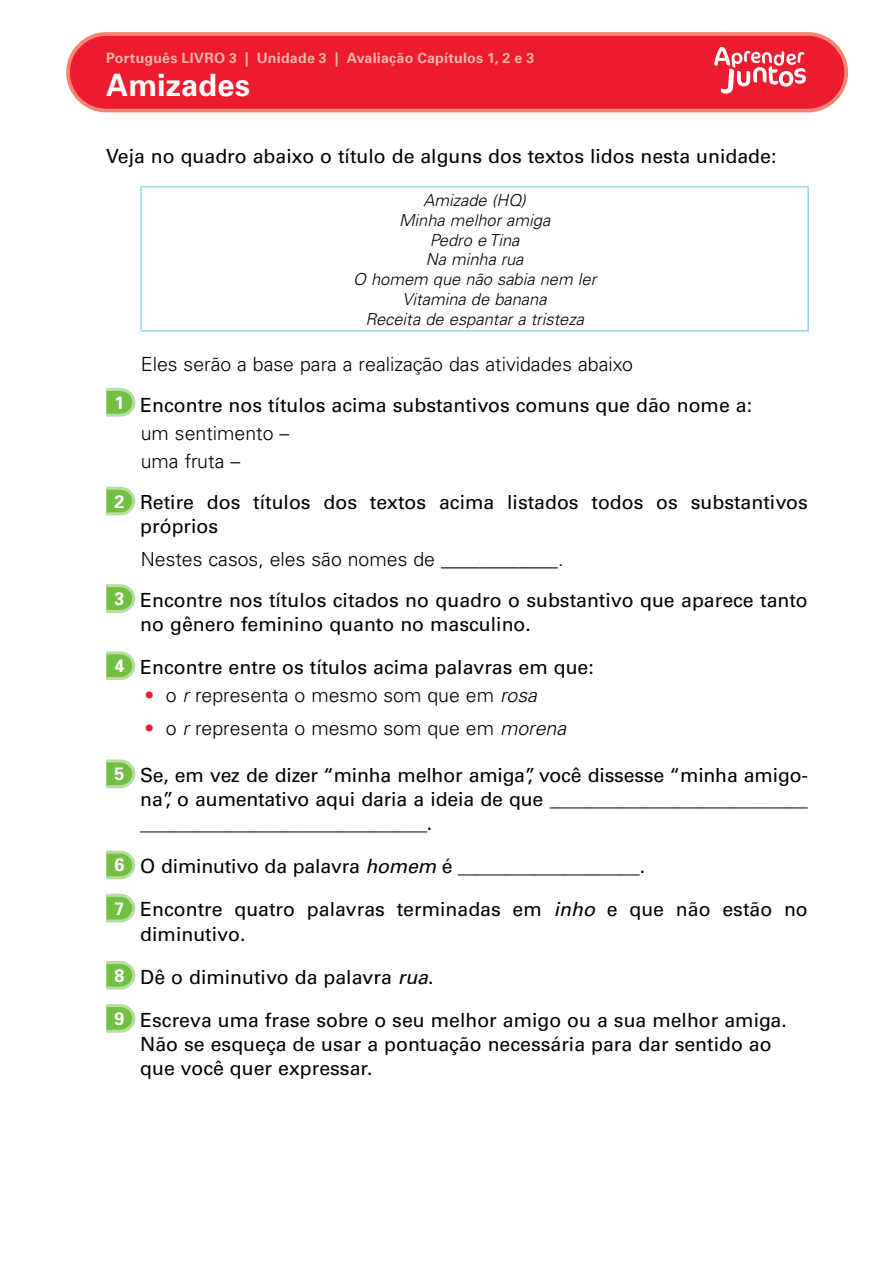
<style>
.page{position:relative;width:893px;height:1263px;background:#fff}
.page>*{position:absolute;margin:0;border:0;box-sizing:border-box;transform-origin:0 0}
.t1{font:700 30.75px "Univers";color:#fff}
.t2{font:19.5px/24px "Univers";color:#000}
.t3{font:300 19.5px/28.2px "Univers";color:#000}
.t4{font:italic 300 16.5px/19.8px "Univers";color:#000;text-align:center}
.t5{font:700 14.25px "Univers";letter-spacing:.015em;color:#f9b2a2}
.s1{font-weight:300}
.s2{font-weight:700;font-size:18px;color:#fff}
.s3{color:#ed1b2f}
.s4{font-style:italic}
</style>
<div class="page">
<div style="left:68px;top:34px;width:778px;height:77px;background:#ed1b2f;border-radius:38px"></div>
<div style="left:66px;top:32px;width:782px;height:80px;border:4px solid #f58473;border-radius:38px"></div>
<svg style="left:714px;top:47px;width:92px;height:47px"></svg>
<hr style="left:140px;top:186px;width:669px;height:1px;background:#8ed8f8">
<hr style="left:140px;top:187px;width:2px;height:143px;background:#8ed8f8">
<hr style="left:807px;top:187px;width:2px;height:143px;background:#8ed8f8">
<hr style="left:140px;top:330px;width:669px;height:2px;background:#8ed8f8">
<svg style="left:106px;top:388px;width:29px;height:29px"></svg>
<svg style="left:106px;top:487px;width:29px;height:28px"></svg>
<svg style="left:106px;top:584px;width:29px;height:29px"></svg>
<svg style="left:106px;top:651px;width:29px;height:29px"></svg>
<svg style="left:106px;top:759px;width:29px;height:29px"></svg>
<svg style="left:106px;top:851px;width:29px;height:28px"></svg>
<svg style="left:106px;top:894px;width:29px;height:28px"></svg>
<svg style="left:106px;top:961px;width:29px;height:29px"></svg>
<svg style="left:106px;top:1004px;width:29px;height:29px"></svg>
<p class="t5" style="left:106px;top:49px;width:429px">Português LIVRO 3 | Unidade 3 | Avaliação Capítulos 1, 2 e 3</p>
<h1 class="t1" style="left:106px;top:67px;width:145px">Amizades</h1>
<p class="t2" style="left:106px;top:144px;width:672px">Veja no quadro abaixo o título de alguns dos textos lidos nesta unidade:</p>
<p class="t4" style="left:353px;top:190px;width:245px">Amizade (HQ)<br>Minha melhor amiga<br>Pedro e Tina<br>Na minha rua<br>O homem que não sabia nem ler<br>Vitamina de banana<br>Receita de espantar a tristeza</p>
<p class="t2" style="left:114px;top:344px;width:639px;line-height:41px;text-indent:26px"><span class="s1">Eles serão a base para a realização das atividades abaixo<br></span><sup>1</sup> Encontre nos títulos acima substantivos comuns que dão nome a:</p>
<p class="t3" style="left:141px;top:419px;width:150px">um sentimento – uma fruta –</p>
<p class="t2" style="left:140px;top:491px;width:669px;text-indent:-26px"><span class="s2">2</span> Retire dos títulos dos textos acima listados todos os substantivos próprios</p>
<p class="t2" style="left:114px;top:539px;width:695px;line-height:41px;text-indent:26px"><span class="s1">Nestes casos, eles são nomes de ____________.<br></span><span class="s2">3</span> Encontre nos títulos citados no quadro o substantivo que aparece tanto</p>
<p class="t2" style="left:140px;top:612px;width:392px">no gênero feminino quanto no masculino.</p>
<p class="t2" style="left:114px;top:655px;width:481px"><span class="s2">4</span> Encontre entre os títulos acima palavras em que:</p>
<p class="t3" style="left:145px;top:681px;width:394px"><span class="s3">•</span> o <span class="s4">r</span> representa o mesmo som que em <span class="s4">rosa</span></p>
<p class="t3" style="left:145px;top:714px;width:423px"><span class="s3">•</span> o <span class="s4">r</span> representa o mesmo som que em <span class="s4">morena</span></p>
<p class="t2" style="left:140px;top:763px;width:669px;text-align:justify;text-indent:-26px"><span class="s2">5</span> Se, em vez de dizer “minha melhor amiga”, você dissesse “minha amigo&shy;na”, o aumentativo aqui daria a ideia de que ___________________________ ______________________________.</p>
<p class="t2" style="left:114px;top:854px;width:532px"><span class="s2">6</span> O diminutivo da palavra <span class="s4">homem</span> é ___________________.</p>
<p class="t2" style="left:140px;top:898px;width:669px;text-indent:-26px"><span class="s2">7</span> Encontre quatro palavras terminadas em <span class="s4">inho</span> e que não estão no diminutivo.</p>
<p class="t2" style="left:114px;top:965px;width:321px"><span class="s2">8</span> Dê o diminutivo da palavra <span class="s4">rua</span>.</p>
<p class="t2" style="left:140px;top:1008px;width:648px;text-indent:-26px"><span class="s2">9</span> Escreva uma frase sobre o seu melhor amigo ou a sua melhor amiga.<br>Não se esqueça de usar a pontuação necessária para dar sentido ao que você quer expressar.</p>
</div>
